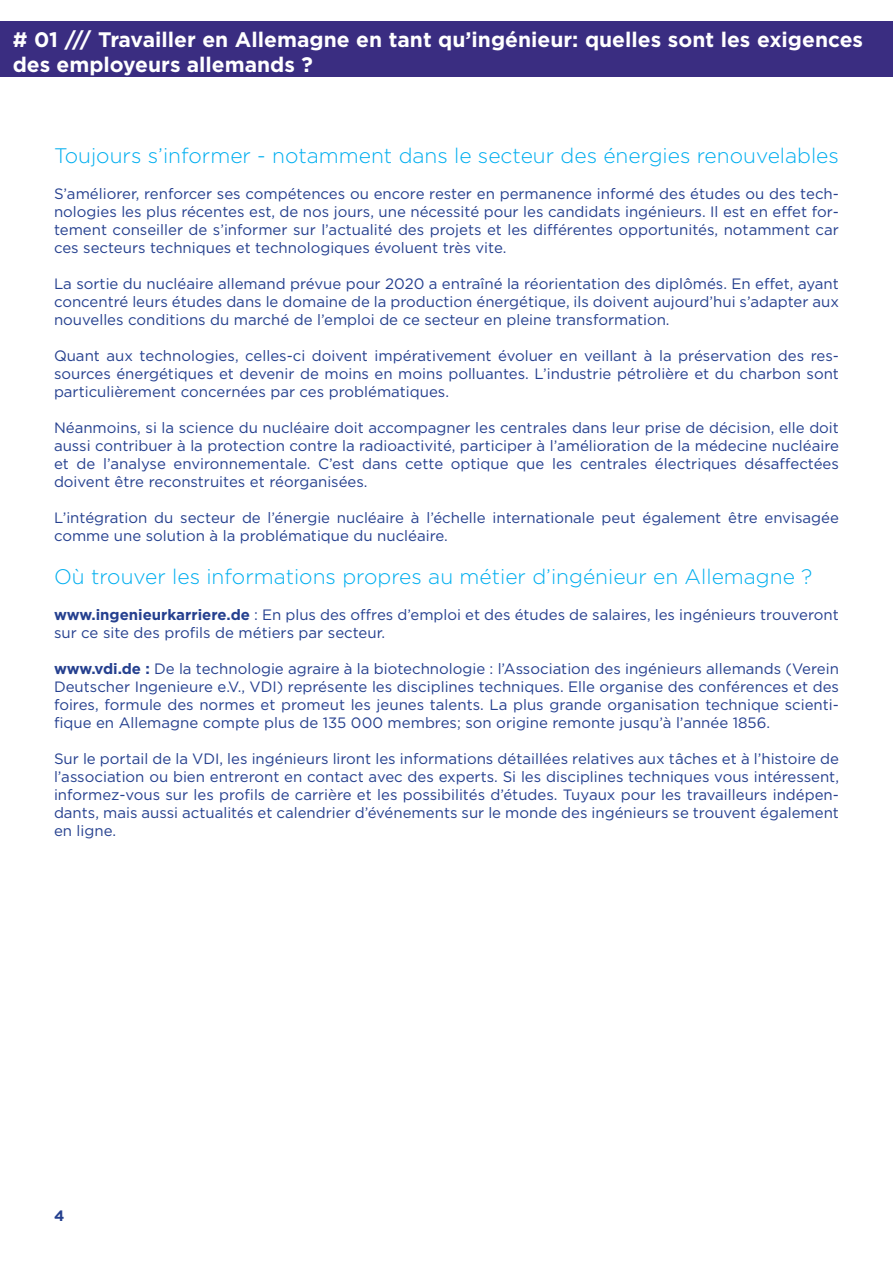
<style>
.page{position:relative;width:893px;height:1263px;background:#fff}
.page>*{position:absolute;margin:0;border:0;box-sizing:border-box;transform-origin:0 0}
.t1{font:300 21px "Gotham";color:#00aeef}
.t2{font:700 21px/25.2px "Gotham";color:#fff}
.t3{font:15px/18px "Gotham";color:#25408f;text-align:justify}
.t4{font:700 15px "Gotham";color:#25408f}
.s1{font-weight:700}
</style>
<div class="page">
<div style="left:0;top:21px;width:893px;height:56px;background:#3a2d81"></div>
<h1 class="t2" style="left:13px;top:26px;width:852px"># 01 /// Travailler en Allemagne en tant qu’ingénieur: quelles sont les exigences des employeurs allemands ?</h1>
<h1 class="t1" style="left:54px;top:142px;width:786px">Toujours s’informer - notamment dans le secteur des énergies renouvelables</h1>
<p class="t3" style="left:54px;top:184px;width:786px">S’améliorer, renforcer ses compétences ou encore rester en permanence informé des études ou des tech&shy;nologies les plus récentes est, de nos jours, une nécessité pour les candidats ingénieurs. Il est en effet for&shy;tement conseiller de s’informer sur l’actualité des projets et les différentes opportunités, notamment car ces secteurs techniques et technologiques évoluent très vite.</p>
<p class="t3" style="left:54px;top:274px;width:786px">La sortie du nucléaire allemand prévue pour 2020 a entraîné la réorientation des diplômés. En effet, ayant concentré leurs études dans le domaine de la production énergétique, ils doivent aujourd’hui s’adapter aux nouvelles conditions du marché de l’emploi de ce secteur en pleine transformation.</p>
<p class="t3" style="left:54px;top:346px;width:786px">Quant aux technologies, celles-ci doivent impérativement évoluer en veillant à la préservation des res&shy;sources énergétiques et devenir de moins en moins polluantes. L’industrie pétrolière et du charbon sont particulièrement concernées par ces problématiques.</p>
<p class="t3" style="left:54px;top:418px;width:786px">Néanmoins, si la science du nucléaire doit accompagner les centrales dans leur prise de décision, elle doit aussi contribuer à la protection contre la radioactivité, participer à l’amélioration de la médecine nucléaire et de l’analyse environnementale. C’est dans cette optique que les centrales électriques désaffectées doivent être reconstruites et réorganisées.</p>
<p class="t3" style="left:54px;top:508px;width:786px">L’intégration du secteur de l’énergie nucléaire à l’échelle internationale peut également être envisagée comme une solution à la problématique du nucléaire.</p>
<h1 class="t1" style="left:54px;top:563px;width:760px">Où trouver les informations propres au métier d’ingénieur en Allemagne ?</h1>
<p class="t3" style="left:54px;top:605px;width:786px"><span class="s1">www.ingenieurkarriere.de</span> : En plus des offres d’emploi et des études de salaires, les ingénieurs trouveront sur ce site des profils de métiers par secteur.</p>
<p class="t3" style="left:54px;top:659px;width:786px"><span class="s1">www.vdi.de :</span> De la technologie agraire à la biotechnologie : l’Association des ingénieurs allemands (Verein Deutscher Ingenieure e.V., VDI) représente les disciplines techniques. Elle organise des conférences et des foires, formule des normes et promeut les jeunes talents. La plus grande organisation technique scienti&shy;fique en Allemagne compte plus de 135 000 membres; son origine remonte jusqu’à l’année 1856.</p>
<p class="t3" style="left:54px;top:749px;width:786px">Sur le portail de la VDI, les ingénieurs liront les informations détaillées relatives aux tâches et à l’histoire de l’association ou bien entreront en contact avec des experts. Si les disciplines techniques vous intéressent, informez-vous sur les profils de carrière et les possibilités d’études. Tuyaux pour les travailleurs indépen&shy;dants, mais aussi actualités et calendrier d’événements sur le monde des ingénieurs se trouvent également en ligne.</p>
<p class="t4" style="left:54px;top:1206px;width:12px">4</p>
</div>
